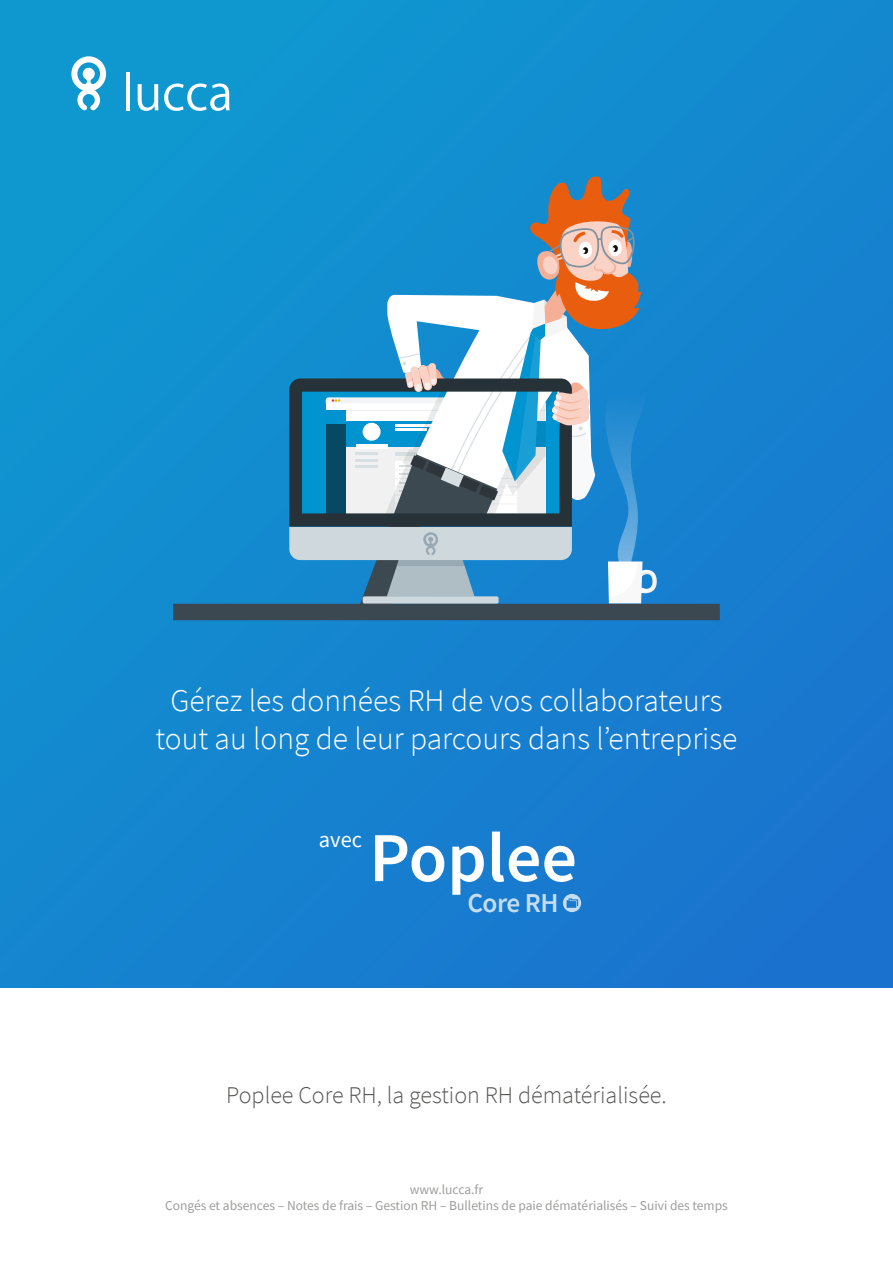
<style>
.page{position:relative;width:893px;height:1263px;background:#fff}
.page>*{position:absolute;margin:0;border:0;box-sizing:border-box;transform-origin:0 0}
.t1{font:600 70.2px "Source Sans Pro";color:#fff}
.t2{font:300 31.5px/37.8px "Source Sans Pro";color:#fff;text-align:center}
.t3{font:600 27.3px "Source Sans Pro";letter-spacing:-.02em;color:rgb(255 255 255/.75)}
.t4{font:300 24px "Source Sans Pro";color:#575756}
.t5{font:22.5px "Source Sans Pro";color:#fff}
.t6{font:13.5px/16.2px "Source Sans Pro";color:#9d9d9c;text-align:center}
</style>
<div class="page">
<div style="left:0;top:0;width:893px;height:987px;background:linear-gradient(to right,#1190d0,#187ace)"></div>
<svg style="left:563px;top:894px;width:18px;height:18px"></svg>
<svg style="left:71px;top:56px;width:35px;height:55px"></svg>
<hr style="left:126px;top:72px;width:4px;height:38px;background:#fff">
<svg style="left:138px;top:84px;width:20px;height:27px"></svg>
<svg style="left:164px;top:84px;width:66px;height:27px"></svg>
<svg style="left:173px;top:176px;width:547px;height:444px;background:#4895c1"></svg>
<h2 class="t2" style="left:155px;top:682px;width:583px">Gérez les données RH de vos collaborateurs tout au long de leur parcours dans l’entreprise</h2>
<h3 class="t5" style="left:319px;top:825px;width:45px">avec</h3>
<h1 class="t1" style="left:369px;top:812px;width:209px">Poplee</h1>
<h3 class="t3" style="left:467px;top:884px;width:93px">Core RH</h3>
<h3 class="t4" style="left:226px;top:1081px;width:442px">Poplee Core RH, la gestion RH dématérialisée.</h3>
<p class="t6" style="left:165px;top:1181px;width:564px">www.lucca.fr<br>Congés et absences – Notes de frais – Gestion RH – Bulletins de paie dématérialisés – Suivi des temps</p>
</div>
